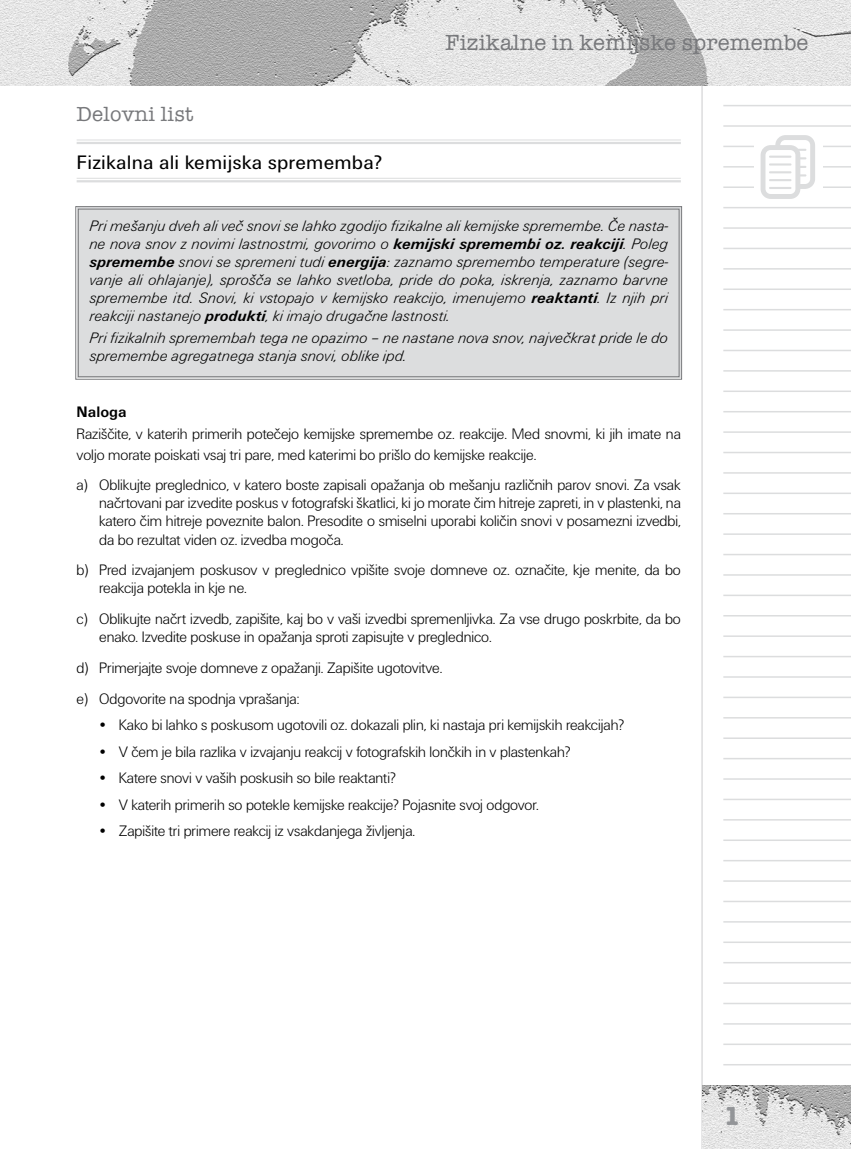
<style>
.page{position:relative;width:851px;height:1149px;background:#fff}
.page>*{position:absolute;margin:0;border:0;box-sizing:border-box;transform-origin:0 0}
.t1{font:700 27px "American Typ Itc DEE";color:#939598}
.t2{font:500 22.5px "American Typ Itc DEE";color:#77787b}
.t3{font:500 21px "American Typ Itc DEE";letter-spacing:.01em;color:#77787b}
.t4{font:20.25px "Unitus TEE";letter-spacing:.01em;color:#000}
.t5{font:15.75px/18px "Unitus DEE Ligh";color:#000}
.t6{font:15.75px/18px "Unitus DEE Ligh Ital";color:#000;text-align:justify}
.t7{font:700 15.75px "Unitus TEE";color:#000}
.s1{font-family:"Unitus TEE";font-weight:700;font-style:italic}
</style>
<div class="page">
<svg style="left:701px;top:85px;width:149px;height:1063px"></svg>
<hr style="left:723px;top:125px;width:127px;height:2px;background:#dcddde">
<hr style="left:723px;top:146px;width:127px;height:1px;background:#dcddde">
<hr style="left:723px;top:166px;width:127px;height:1px;background:#dcddde">
<hr style="left:723px;top:186px;width:127px;height:2px;background:#dcddde">
<hr style="left:723px;top:207px;width:127px;height:1px;background:#dcddde">
<div style="left:754px;top:133px;width:68px;height:68px;background:#fff"></div>
<img style="left:702px;top:1084px;width:148px;height:64px">
<hr style="left:723px;top:105px;width:127px;height:1px;background:#dcddde">
<hr style="left:723px;top:227px;width:127px;height:2px;background:#dcddde">
<hr style="left:723px;top:247px;width:127px;height:2px;background:#dcddde">
<hr style="left:723px;top:268px;width:127px;height:1px;background:#dcddde">
<hr style="left:723px;top:288px;width:127px;height:2px;background:#dcddde">
<hr style="left:723px;top:309px;width:127px;height:1px;background:#dcddde">
<hr style="left:723px;top:329px;width:127px;height:2px;background:#dcddde">
<hr style="left:723px;top:349px;width:127px;height:2px;background:#dcddde">
<hr style="left:723px;top:370px;width:127px;height:1px;background:#dcddde">
<hr style="left:723px;top:390px;width:127px;height:2px;background:#dcddde">
<hr style="left:723px;top:411px;width:127px;height:1px;background:#dcddde">
<hr style="left:723px;top:431px;width:127px;height:2px;background:#dcddde">
<hr style="left:723px;top:451px;width:127px;height:2px;background:#dcddde">
<hr style="left:723px;top:472px;width:127px;height:1px;background:#dcddde">
<hr style="left:723px;top:492px;width:127px;height:2px;background:#dcddde">
<hr style="left:723px;top:513px;width:127px;height:1px;background:#dcddde">
<hr style="left:723px;top:533px;width:127px;height:1px;background:#dcddde">
<hr style="left:723px;top:553px;width:127px;height:2px;background:#dcddde">
<hr style="left:723px;top:574px;width:127px;height:1px;background:#dcddde">
<hr style="left:723px;top:594px;width:127px;height:2px;background:#dcddde">
<hr style="left:723px;top:615px;width:127px;height:1px;background:#dcddde">
<hr style="left:723px;top:635px;width:127px;height:1px;background:#dcddde">
<hr style="left:723px;top:655px;width:127px;height:2px;background:#dcddde">
<hr style="left:723px;top:676px;width:127px;height:1px;background:#dcddde">
<hr style="left:723px;top:696px;width:127px;height:2px;background:#dcddde">
<hr style="left:723px;top:716px;width:127px;height:2px;background:#dcddde">
<hr style="left:723px;top:737px;width:127px;height:1px;background:#dcddde">
<hr style="left:723px;top:757px;width:127px;height:2px;background:#dcddde">
<hr style="left:723px;top:778px;width:127px;height:1px;background:#dcddde">
<hr style="left:723px;top:798px;width:127px;height:2px;background:#dcddde">
<hr style="left:723px;top:818px;width:127px;height:2px;background:#dcddde">
<hr style="left:723px;top:839px;width:127px;height:1px;background:#dcddde">
<hr style="left:723px;top:859px;width:127px;height:2px;background:#dcddde">
<hr style="left:723px;top:880px;width:127px;height:1px;background:#dcddde">
<hr style="left:723px;top:900px;width:127px;height:1px;background:#dcddde">
<hr style="left:723px;top:920px;width:127px;height:2px;background:#dcddde">
<hr style="left:723px;top:941px;width:127px;height:1px;background:#dcddde">
<hr style="left:723px;top:961px;width:127px;height:2px;background:#dcddde">
<hr style="left:723px;top:982px;width:127px;height:1px;background:#dcddde">
<hr style="left:723px;top:1002px;width:127px;height:1px;background:#dcddde">
<hr style="left:723px;top:1022px;width:127px;height:2px;background:#dcddde">
<hr style="left:723px;top:1043px;width:127px;height:1px;background:#dcddde">
<hr style="left:723px;top:1063px;width:127px;height:2px;background:#dcddde">
<img style="left:0;top:0;width:850px;height:85px">
<svg style="left:760px;top:135px;width:55px;height:64px"></svg>
<hr style="left:768px;top:155px;width:23px;height:3px;background:#dcddde">
<hr style="left:768px;top:163px;width:23px;height:2px;background:#dcddde">
<hr style="left:768px;top:171px;width:23px;height:2px;background:#dcddde">
<hr style="left:768px;top:179px;width:23px;height:2px;background:#dcddde">
<hr style="left:768px;top:187px;width:23px;height:2px;background:#dcddde">
<div style="left:75px;top:206px;width:607px;height:173px;background:#dcddde"></div>
<div style="left:78px;top:209px;width:601px;height:168px;border:1px solid #77787b"></div>
<hr style="left:77px;top:139px;width:603px;height:1px;background:#dcddde">
<hr style="left:77px;top:142px;width:603px;height:2px;background:#dcddde">
<hr style="left:77px;top:178px;width:603px;height:1px;background:#dcddde">
<hr style="left:77px;top:180px;width:603px;height:2px;background:#dcddde">
<h3 class="t3" style="left:77px;top:103px;width:119px">Delovni list</h3>
<p class="t4" style="left:77px;top:151px;width:307px">Fizikalna ali kemijska sprememba?</p>
<h2 class="t2" style="left:445px;top:30px;width:364px">Fizikalne in kemijske spremembe</h2>
<p class="t6" style="left:89px;top:217px;width:580px">Pri mešanju dveh ali več snovi se lahko zgodijo fizikalne ali kemijske spremembe. Če nasta&shy;ne nova snov z novimi lastnostmi, govorimo o <span class="s1">kemijski spremembi oz. reakciji</span>. Poleg <span class="s1">spremembe</span> snovi se spremeni tudi <span class="s1">energija</span>: zaznamo spremembo temperature (segre&shy;vanje ali ohlajanje), sprošča se lahko svetloba, pride do poka, iskrenja, zaznamo barvne spremembe itd. Snovi, ki vstopajo v kemijsko reakcijo, imenujemo <span class="s1">reaktanti</span>. Iz njih pri reakciji nastanejo <span class="s1">produkti</span>, ki imajo drugačne lastnosti.</p>
<p class="t6" style="left:89px;top:329px;width:580px">Pri fizikalnih spremembah tega ne opazimo – ne nastane nova snov, največkrat pride le do spremembe agregatnega stanja snovi, oblike ipd.</p>
<p class="t7" style="left:77px;top:403px;width:51px">Naloga</p>
<p class="t5" style="left:77px;top:424px;width:605px;line-height:20.2px">Raziščite, v katerih primerih potečejo kemijske spremembe oz. reakcije. Med snovmi, ki jih imate na voljo morate poiskati vsaj tri pare, med katerimi bo prišlo do kemijske reakcije.</p>
<p class="t5" style="left:99px;top:476px;width:583px;text-align:justify;text-indent:-23px">a) Oblikujte preglednico, v katero boste zapisali opažanja ob mešanju različnih parov snovi. Za vsak načrtovani par izvedite poskus v fotografski škatlici, ki jo morate čim hitreje zapreti, in v plastenki, na katero čim hitreje poveznite balon. Presodite o smiselni uporabi količin snovi v posamezni izvedbi, da bo rezultat viden oz. izvedba mogoča.</p>
<p class="t5" style="left:99px;top:561px;width:583px;text-indent:-23px">b) Pred izvajanjem poskusov v preglednico vpišite svoje domneve oz. označite, kje menite, da bo reakcija potekla in kje ne.</p>
<p class="t5" style="left:99px;top:610px;width:583px;text-indent:-23px">c) Oblikujte načrt izvedb, zapišite, kaj bo v vaši izvedbi spremenljivka. Za vse drugo poskrbite, da bo enako. Izvedite poskuse in opažanja sproti zapisujte v preglednico.</p>
<p class="t5" style="left:77px;top:652px;width:367px;line-height:30.8px">d) Primerjajte svoje domneve z opažanji. Zapišite ugotovitve. e) Odgovorite na spodnja vprašanja:</p>
<p class="t5" style="left:97px;top:716px;width:528px">• Kako bi lahko s poskusom ugotovili oz. dokazali plin, ki nastaja pri kemijskih reakcijah?</p>
<p class="t5" style="left:97px;top:742px;width:474px">• V čem je bila razlika v izvajanju reakcij v fotografskih lončkih in v plastenkah?</p>
<p class="t5" style="left:97px;top:769px;width:300px">• Katere snovi v vaših poskusih so bile reaktanti?</p>
<p class="t5" style="left:97px;top:795px;width:443px">• V katerih primerih so potekle kemijske reakcije? Pojasnite svoj odgovor.</p>
<p class="t5" style="left:97px;top:822px;width:319px">• Zapišite tri primere reakcij iz vsakdanjega življenja.</p>
<h1 class="t1" style="left:723px;top:1099px;width:18px">1</h1>
</div>
